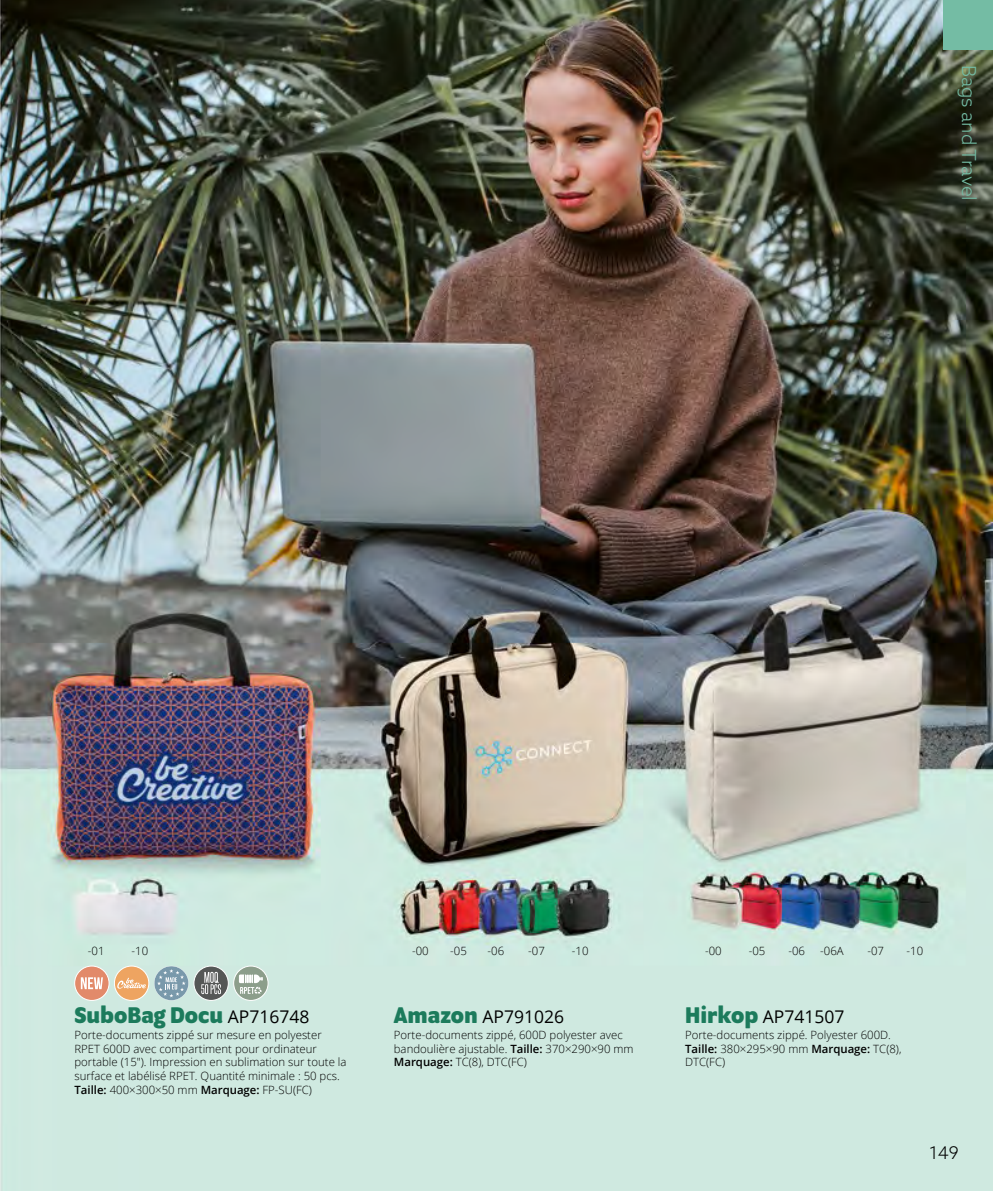
<style>
.page{position:relative;width:993px;height:1191px;background:#fff}
.page>*{position:absolute;margin:0;border:0;box-sizing:border-box;transform-origin:0 0}
.t1{font:700 24.5px "Program OT";color:#1c7b5c}
.t2{font:300 19.25px "Azo Sans";color:#74bca4}
.t3{font:17.5px "Open Sans";color:#000}
.t4{font:300 17.5px "Azo Sans";color:#000}
.t5{font:300 11.38px/13.7px "Open Sans";color:#000}
.s1{font-family:"Open Sans";font-weight:400;font-size:17.5px;color:#000}
.s2{font-weight:600}
.s3{font-family:"Program OT";font-weight:700;font-size:24.5px;color:#1c7b5c}
</style>
<div class="page">
<img style="left:0;top:0;width:992px;height:1191px">
<div style="left:75px;top:966px;width:34px;height:34px;background:#e28a6a;border-radius:50%"></div>
<div style="left:74px;top:966px;width:35px;height:34px;border:1px solid #fff;border-radius:50%"></div>
<svg style="left:81px;top:977px;width:22px;height:12px"></svg>
<div style="left:114px;top:966px;width:35px;height:34px;background:#eea461;border-radius:50%"></div>
<div style="left:114px;top:966px;width:35px;height:34px;border:1px solid #fff;border-radius:50%"></div>
<svg style="left:117px;top:977px;width:29px;height:11px"></svg>
<svg style="left:154px;top:966px;width:35px;height:34px"></svg>
<div style="left:194px;top:966px;width:34px;height:34px;background:#555756;border-radius:50%"></div>
<div style="left:194px;top:966px;width:34px;height:34px;border:1px solid #fff;border-radius:50%"></div>
<svg style="left:201px;top:971px;width:20px;height:23px"></svg>
<div style="left:233px;top:966px;width:35px;height:34px;background:#8c9e8b;border-radius:50%"></div>
<div style="left:233px;top:966px;width:35px;height:34px;border:1px solid #fff;border-radius:50%"></div>
<svg style="left:239px;top:974px;width:24px;height:20px"></svg>
<div style="left:942px;top:0;width:50px;height:50px;background:#74bca4"></div>
<h2 class="t2" style="left:981px;top:64px;width:138px;rotate:90deg">Bags and Travel</h2>
<p class="t5" style="left:88px;top:943px;width:18px">-01</p>
<p class="t5" style="left:132px;top:943px;width:18px">-10</p>
<p class="t5" style="left:412px;top:943px;width:18px">-00</p>
<p class="t5" style="left:450px;top:943px;width:18px">-05</p>
<p class="t5" style="left:487px;top:943px;width:18px">-06</p>
<p class="t5" style="left:528px;top:943px;width:18px">-07</p>
<p class="t5" style="left:571px;top:943px;width:18px">-10</p>
<p class="t5" style="left:704px;top:943px;width:18px">-00</p>
<p class="t5" style="left:748px;top:943px;width:18px">-05</p>
<p class="t5" style="left:788px;top:943px;width:18px">-06</p>
<p class="t5" style="left:819px;top:943px;width:25px">-06A</p>
<p class="t5" style="left:867px;top:943px;width:18px">-07</p>
<p class="t5" style="left:906px;top:943px;width:18px">-10</p>
<h1 class="t1" style="left:74px;top:1001px;width:236px">SuboBag Docu <span class="s1">AP716748</span></h1>
<p class="t5" style="left:74px;top:1027px;width:273px">Porte-documents zippé sur mesure en polyester RPET 600D avec compartiment pour ordinateur portable (15"). Impression en sublimation sur toute la surface et labélisé RPET. Quantité minimale : 50 pcs.<br><span class="s2">Taille:</span> 400×300×50 mm <span class="s2">Marquage:</span> FP-SU(FC)</p>
<h3 class="t3" style="left:394px;top:1004px;width:172px"><span class="s3">Amazon</span> AP791026</h3>
<p class="t5" style="left:394px;top:1027px;width:241px">Porte-documents zippé, 600D polyester avec bandoulière ajustable. <span class="s2">Taille:</span> 370×290×90 mm<br><span class="s2">Marquage:</span> TC(8), DTC(FC)</p>
<h3 class="t3" style="left:685px;top:1004px;width:161px"><span class="s3">Hirkop</span> AP741507</h3>
<p class="t5" style="left:685px;top:1027px;width:218px">Porte-documents zippé. Polyester 600D.<br><span class="s2">Taille:</span> 380×295×90 mm <span class="s2">Marquage:</span> TC(8),<br>DTC(FC)</p>
<h3 class="t4" style="left:928px;top:1141px;width:31px">149</h3>
</div>
